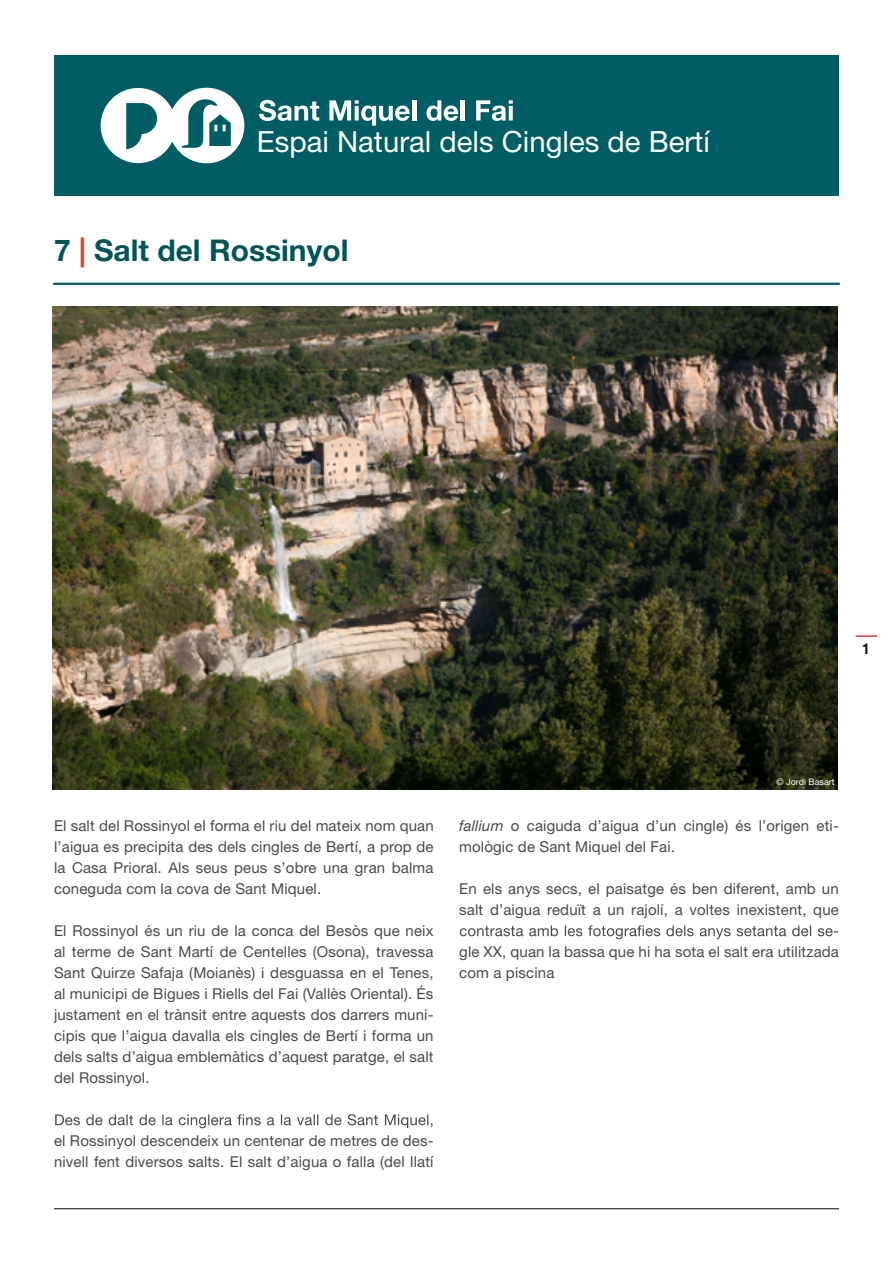
<style>
.page{position:relative;width:893px;height:1263px;background:#fff}
.page>*{position:absolute;margin:0;border:0;box-sizing:border-box;transform-origin:0 0}
.t1{font:700 30px "Helvetica Neue LT Std";color:#005457}
.t2{font:29.25px "Helvetica Neue LT Std";color:#fff}
.t3{font:15px/21px "Helvetica Neue LT Std";letter-spacing:.01em;color:#4a4a49;text-align:justify}
.t4{font:500 15px "Helvetica Neue LT Std";color:#000}
.t5{font:9px "Helvetica Neue LT Std";color:#fff}
.s1{color:#e43c2e}
.s2{font-style:italic}
</style>
<div class="page">
<hr style="left:54px;top:1208px;width:785px;height:1px;background:#000">
<div style="left:54px;top:55px;width:785px;height:141px;background:#005d63"></div>
<svg style="left:101px;top:88px;width:143px;height:75px"></svg>
<svg style="left:259px;top:100px;width:60px;height:21px"></svg>
<svg style="left:329px;top:100px;width:81px;height:26px"></svg>
<hr style="left:412px;top:100px;width:4px;height:20px;background:#fff">
<svg style="left:426px;top:100px;width:32px;height:21px"></svg>
<hr style="left:461px;top:100px;width:4px;height:20px;background:#fff">
<svg style="left:476px;top:100px;width:37px;height:21px"></svg>
<svg style="left:509px;top:106px;width:4px;height:14px"></svg>
<hr style="left:856px;top:635px;width:21px;height:2px;background:#e43c2e">
<img style="left:53px;top:306px;width:785px;height:483px">
<hr style="left:54px;top:283px;width:785px;height:2px;background:#005d63">
<svg style="left:55px;top:1114px;width:377px;height:14px"></svg>
<svg style="left:460px;top:925px;width:373px;height:14px"></svg>
<h2 class="t2" style="left:257px;top:124px;width:454px">Espai Natural dels Cingles de Bertí</h2>
<h1 class="t1" style="left:54px;top:231px;width:296px">7 <span class="s1">|</span> Salt del Rossinyol</h1>
<p class="t4" style="left:862px;top:640px;width:10px">1</p>
<p class="t3" style="left:54px;top:815px;width:381px">El salt del Rossinyol el forma el riu del mateix nom quan l’aigua es precipita des dels cingles de Bertí, a prop de la Casa Prioral. Als seus peus s’obre una gran balma coneguda com la cova de Sant Miquel.</p>
<p class="t3" style="left:54px;top:920px;width:381px">El Rossinyol és un riu de la conca del Besòs que neix al terme de Sant Martí de Centelles (Osona), travessa Sant Quirze Safaja (Moianès) i desguassa en el Tenes, al municipi de Bigues i Riells del Fai (Vallès Oriental). És justament en el trànsit entre aquests dos darrers muni&shy;cipis que l’aigua davalla els cingles de Bertí i forma un dels salts d’aigua emblemàtics d’aquest paratge, el salt del Rossinyol.</p>
<p class="t3" style="left:54px;top:1130px;width:381px">el Rossinyol descendeix un centenar de metres de des&shy;nivell fent diversos salts. El salt d’aigua o falla (del llatí</p>
<p class="t5" style="left:776px;top:776px;width:60px">© Jordi Basart</p>
<p class="t3" style="left:459px;top:815px;width:381px"><span class="s2">fallium</span> o caiguda d’aigua d’un cingle) és l’origen eti&shy;mològic de Sant Miquel del Fai.</p>
<p class="t3" style="left:459px;top:878px;width:381px">En els anys secs, el paisatge és ben diferent, amb un</p>
<p class="t3" style="left:459px;top:899px;width:381px">salt d’aigua reduït a un rajolí, a voltes inexistent, que</p>
<p class="t3" style="left:833px;top:920px;width:7px">-</p>
<p class="t3" style="left:459px;top:941px;width:381px">gle XX, quan la bassa que hi ha sota el salt era utilitzada</p>
<p class="t3" style="left:459px;top:962px;width:97px">com a piscina</p>
</div>
